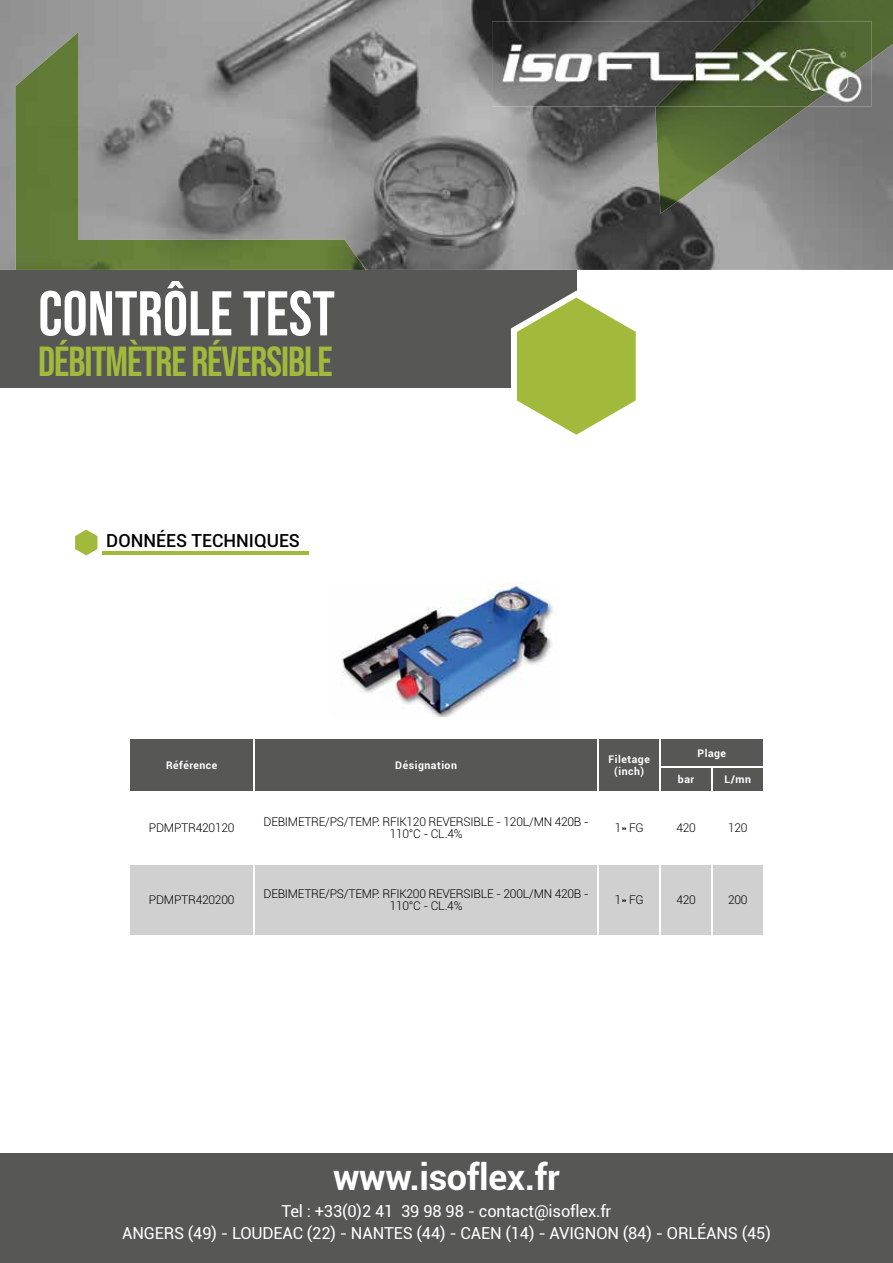
<style>
.page{position:relative;width:893px;height:1263px;background:#fff}
.page>*{position:absolute;margin:0;border:0;box-sizing:border-box;transform-origin:0 0}
.t1{font:63px "Bebas Neue";color:#fff}
.t2{font:42px "Bebas Neue";letter-spacing:-.025em;color:#a2ba3b}
.t3{font:700 36px "Roboto";letter-spacing:-.01em;color:#fff}
.t4{font:500 18px "Roboto";color:#000}
.t5{font:16.5px/22px "Roboto";letter-spacing:-.01em;color:#fff;text-align:center}
.t6{font:300 12px/12px "Roboto";letter-spacing:-.02em;color:#000;text-align:center}
.t7{font:700 10.5px/12.6px "Roboto";letter-spacing:.05em;color:#fff;text-align:center}
</style>
<div class="page">
<img style="left:0;top:0;width:893px;height:270px">
<img style="left:15px;top:32px;width:351px;height:238px">
<div style="left:0;top:270px;width:576px;height:117px;background:#575756"></div>
<svg style="left:511px;top:291px;width:125px;height:144px"></svg>
<img style="left:655px;top:0;width:238px;height:214px">
<img style="left:492px;top:21px;width:164px;height:85px">
<img style="left:656px;top:21px;width:216px;height:85px">
<div style="left:0;top:1153px;width:893px;height:110px;background:#575756"></div>
<svg style="left:75px;top:529px;width:28px;height:27px"></svg>
<hr style="left:102px;top:551px;width:206px;height:3px;background:#a2ba3b">
<img style="left:341px;top:583px;width:215px;height:133px">
<div style="left:130px;top:865px;width:633px;height:70px;background:#d0d0d0"></div>
<div style="left:130px;top:739px;width:633px;height:52px;background:#575756"></div>
<hr style="left:253px;top:865px;width:2px;height:70px;background:#fff">
<hr style="left:598px;top:865px;width:1px;height:70px;background:#fff">
<hr style="left:659px;top:865px;width:2px;height:70px;background:#fff">
<hr style="left:711px;top:865px;width:2px;height:70px;background:#fff">
<h1 class="t1" style="left:38px;top:278px;width:298px">CONTRÔLE TEST</h1>
<h2 class="t2" style="left:38px;top:338px;width:296px">DÉBITMÈTRE RÉVERSIBLE</h2>
<h3 class="t4" style="left:106px;top:528px;width:195px">DONNÉES TECHNIQUES</h3>
<p class="t7" style="left:166px;top:758px;width:53px">Référence</p>
<p class="t7" style="left:395px;top:758px;width:63px">Désignation</p>
<p class="t7" style="left:609px;top:752px;width:43px">Filetage (inch)</p>
<p class="t7" style="left:697px;top:746px;width:30px">Plage</p>
<p class="t7" style="left:678px;top:773px;width:18px">bar</p>
<p class="t7" style="left:724px;top:773px;width:28px">L/mn</p>
<p class="t6" style="left:149px;top:822px;width:87px">PDMPTR420120</p>
<p class="t6" style="left:263px;top:816px;width:327px">DEBIMETRE/PS/TEMP. RFIK120 REVERSIBLE - 120L/MN 420B -<br>110°C - CL.4%</p>
<p class="t6" style="left:615px;top:822px;width:30px">1» FG</p>
<p class="t6" style="left:676px;top:822px;width:21px">420</p>
<p class="t6" style="left:728px;top:822px;width:21px">120</p>
<p class="t6" style="left:149px;top:894px;width:87px">PDMPTR420200</p>
<p class="t6" style="left:263px;top:888px;width:327px">DEBIMETRE/PS/TEMP. RFIK200 REVERSIBLE - 200L/MN 420B -<br>110°C - CL.4%</p>
<p class="t6" style="left:615px;top:894px;width:30px">1» FG</p>
<p class="t6" style="left:676px;top:894px;width:21px">420</p>
<p class="t6" style="left:728px;top:894px;width:21px">200</p>
<h3 class="t3" style="left:333px;top:1152px;width:228px">www.isoflex.fr</h3>
<h3 class="t5" style="left:122px;top:1199px;width:650px">Tel : +33(0)2 41 39 98 98 - contact@isoflex.fr<br>ANGERS (49) - LOUDEAC (22) - NANTES (44) - CAEN (14) - AVIGNON (84) - ORLÉANS (45)</h3>
</div>
